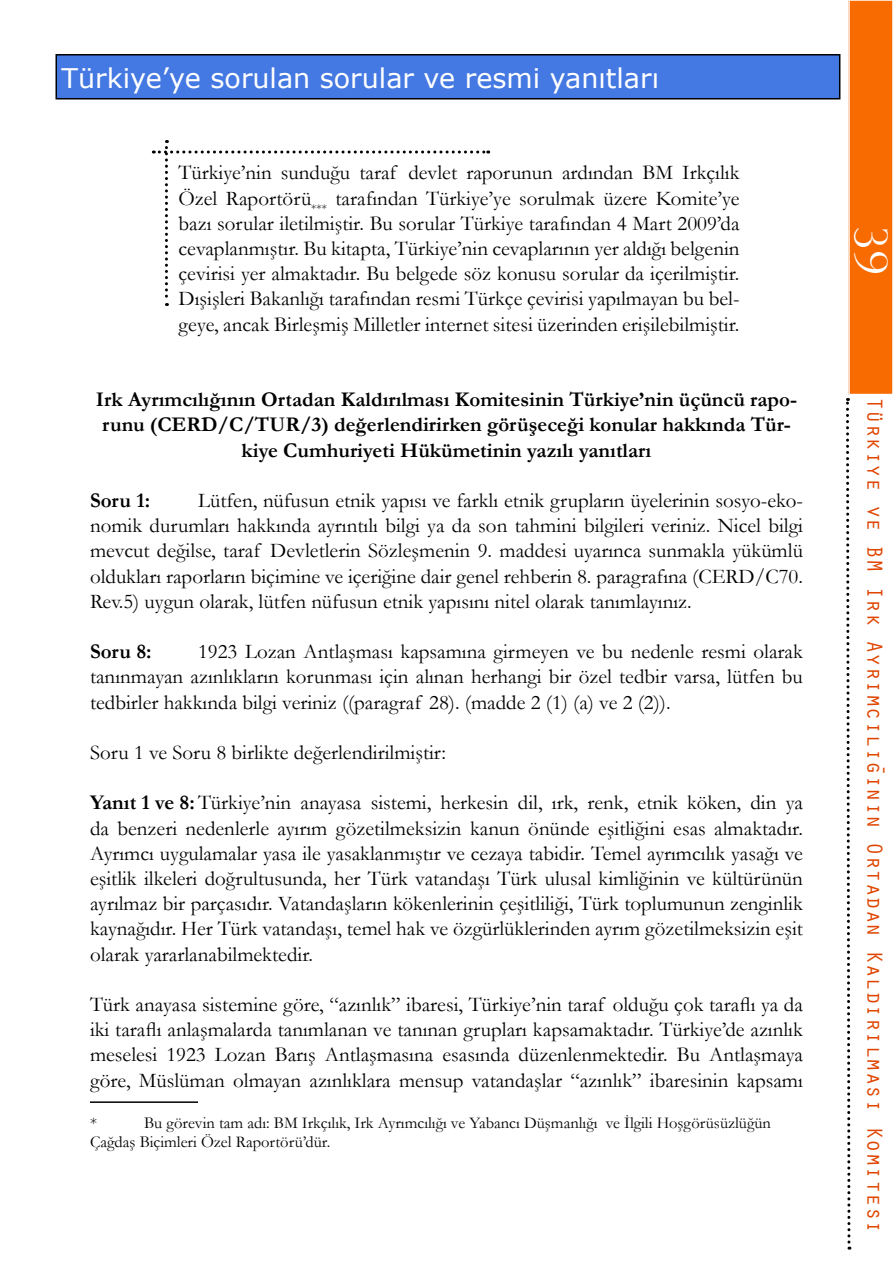
<style>
.page{position:relative;width:893px;height:1263px;background:#fff}
.page>*{position:absolute;margin:0;border:0;box-sizing:border-box;transform-origin:0 0}
.t1{font:300 45px "Perpetua Titling";color:#fff}
.t2{font:27px "Verdana";color:#fff}
.t3{font:22.5px "Orator Std";color:#df4501}
.t4{font:21px/25.2px "Garamond";color:#000;text-align:justify}
.t5{font:700 21px/25.2px "Garamond";color:#000;text-align:center}
.t6{font:16.5px/19.8px "Garamond";color:#000}
.s1{font-weight:700}
</style>
<div class="page">
<div style="left:849px;top:0;width:44px;height:394px;background:#f76b00"></div>
<svg style="left:846px;top:398px;width:6px;height:851px"></svg>
<hr style="left:90px;top:1101px;width:108px;height:2px;background:#000">
<div style="left:56px;top:55px;width:784px;height:44px;background:#4478e2"></div>
<div style="left:56px;top:54px;width:784px;height:45px;border:2px solid #000"></div>
<svg style="left:153px;top:140px;width:336px;height:166px"></svg>
<p class="t2" style="left:62px;top:61px;width:599px">Türkiye’ye sorulan sorular ve resmi yanıtları</p>
<p class="t4" style="left:178px;top:160px;width:563px">Türkiye’nin sunduğu taraf devlet raporunun ardından BM Irkçılık Özel Raportörü<sub>***</sub> tarafından Türkiye’ye sorulmak üzere Komite’ye bazı sorular iletilmiştir. Bu sorular Türkiye tarafından 4 Mart 2009’da cevaplanmıştır. Bu kitapta, Türkiye’nin cevaplarının yer aldığı belgenin çevirisi yer almaktadır. Bu belgede söz konusu sorular da içerilmiştir.<br>Dışişleri Bakanlığı tarafından resmi Türkçe çevirisi yapılmayan bu bel&shy;geye, ancak Birleşmiş Milletler internet sitesi üzerinden erişilebilmiştir.</p>
<p class="t5" style="left:96px;top:387px;width:703px">Irk Ayrımcılığının Ortadan Kaldırılması Komitesinin Türkiye’nin üçüncü rapo&shy;runu (CERD/C/TUR/3) değerlendirirken görüşeceği konular hakkında Tür&shy;kiye Cumhuriyeti Hükümetinin yazılı yanıtları</p>
<p class="t5" style="left:90px;top:488px;width:62px">Soru 1:</p>
<p class="t4" style="left:90px;top:487px;width:714px;text-indent:108px">Lütfen, nüfusun etnik yapısı ve farklı etnik grupların üyelerinin sosyo-eko&shy;nomik durumları hakkında ayrıntılı bilgi ya da son tahmini bilgileri veriniz. Nicel bilgi mevcut değilse, taraf Devletlerin Sözleşmenin 9. maddesi uyarınca sunmakla yükümlü oldukları raporların biçimine ve içeriğine dair genel rehberin 8. paragrafına (CERD/C70.<br>Rev.5) uygun olarak, lütfen nüfusun etnik yapısını nitel olarak tanımlayınız.</p>
<p class="t5" style="left:90px;top:639px;width:63px">Soru 8:</p>
<p class="t4" style="left:90px;top:638px;width:714px;text-indent:108px">1923 Lozan Antlaşması kapsamına girmeyen ve bu nedenle resmi olarak tanınmayan azınlıkların korunması için alınan herhangi bir özel tedbir varsa, lütfen bu tedbirler hakkında bilgi veriniz ((paragraf 28). (madde 2 (1) (a) ve 2 (2)).</p>
<p class="t4" style="left:90px;top:739px;width:358px">Soru 1 ve Soru 8 birlikte değerlendirilmiştir:</p>
<p class="t4" style="left:90px;top:790px;width:714px"><span class="s1">Yanıt 1 ve 8:</span>Türkiye’nin anayasa sistemi, herkesin dil, ırk, renk, etnik köken, din ya da benzeri nedenlerle ayırım gözetilmeksizin kanun önünde eşitliğini esas almaktadır.<br>Ayrımcı uygulamalar yasa ile yasaklanmıştır ve cezaya tabidir. Temel ayrımcılık yasağı ve eşitlik ilkeleri doğrultusunda, her Türk vatandaşı Türk ulusal kimliğinin ve kültürünün ayrılmaz bir parçasıdır. Vatandaşların kökenlerinin çeşitliliği, Türk toplumunun zenginlik kaynağıdır. Her Türk vatandaşı, temel hak ve özgürlüklerinden ayrım gözetilmeksizin eşit olarak yararlanabilmektedir.</p>
<p class="t4" style="left:90px;top:991px;width:714px">Türk anayasa sistemine göre, “azınlık” ibaresi, Türkiye’nin taraf olduğu çok taraflı ya da iki taraflı anlaşmalarda tanımlanan ve tanınan grupları kapsamaktadır. Türkiye’de azınlık meselesi 1923 Lozan Barış Antlaşmasına esasında düzenlenmektedir. Bu Antlaşmaya göre, Müslüman olmayan azınlıklara mensup vatandaşlar “azınlık” ibaresinin kapsamı</p>
<p class="t6" style="left:90px;top:1112px;width:9px">*</p>
<p class="t6" style="left:90px;top:1112px;width:682px;text-indent:54px">Bu görevin tam adı: BM Irkçılık, Irk Ayrımcılığı ve Yabancı Düşmanlığı ve İlgili Hoşgörüsüzlüğün<br>Çağdaş Biçimleri Özel Raportörü’dür.</p>
<h1 class="t1" style="left:898px;top:227px;width:49px;rotate:90deg">39</h1>
<p class="t3" style="left:891px;top:397px;width:838px;rotate:90deg">Türkiye ve BM Irk Ayrımcılıgının Ortadan Kaldırılması Komitesi</p>
<p class="t3" style="left:866px;top:777px;width:15px;rotate:-90deg">-</p>
</div>
